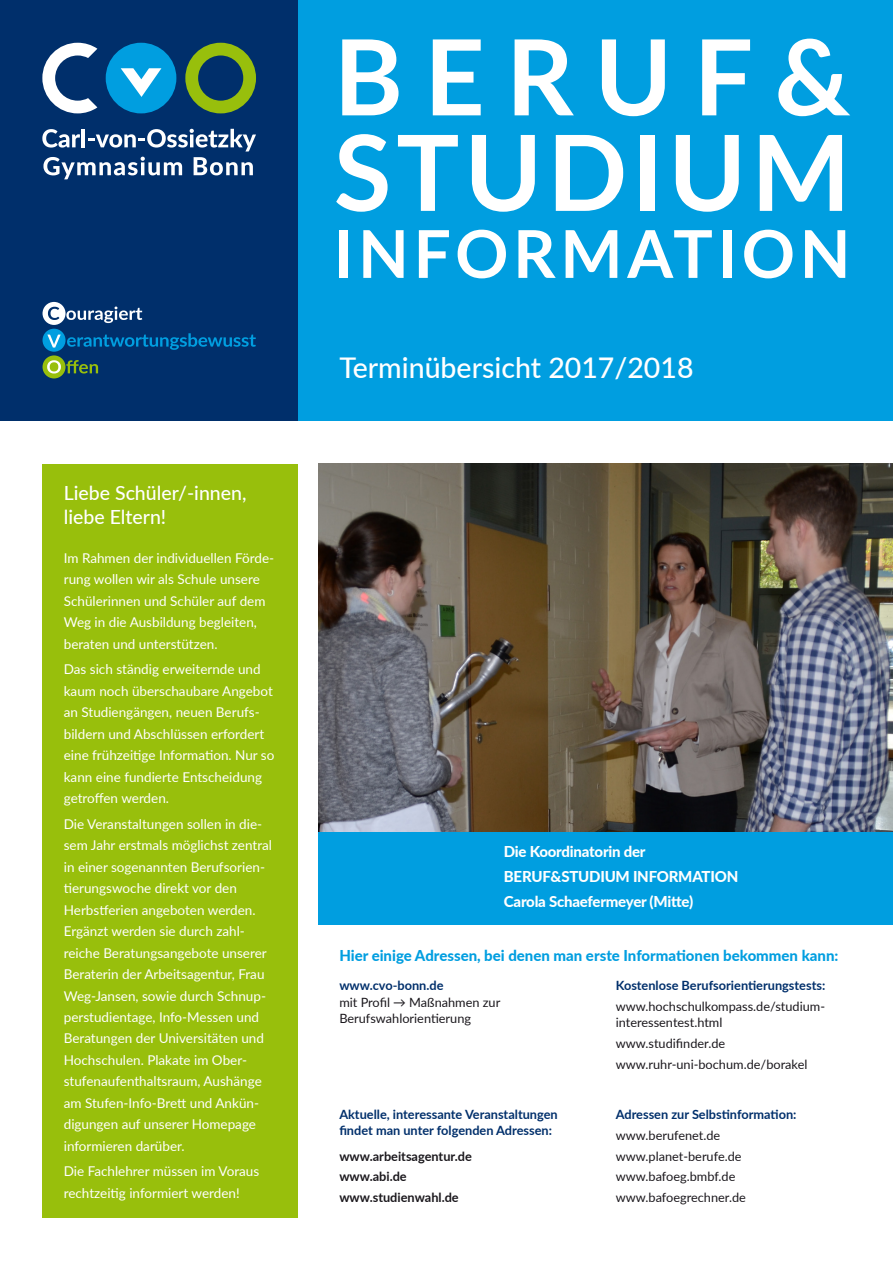
<style>
.page{position:relative;width:893px;height:1263px;background:#fff}
.page>*{position:absolute;margin:0;border:0;box-sizing:border-box;transform-origin:0 0}
.t1{font:700 105px/95.6px "Lato";letter-spacing:.05em;color:#fff}
.t2{font:700 66px "Lato";letter-spacing:.07em;color:#fff}
.t3{font:500 28.5px "Lato";color:#fff}
.t4{font:500 19.5px/24px "Lato";color:#fff}
.t5{font:800 15px/25px "Lato";letter-spacing:-.015em;color:#fff}
.t6{font:800 15px "Lato";color:#009ee0}
.t7{font:13.5px/21.5px "Lato";color:#fff}
.t8{font:12.75px/20.7px "Lato";color:#1a171c}
.t9{font:700 12.75px/16.5px "Lato";color:#002f6b}
.t10{font:700 12.75px/20.7px "Lato";color:#1a171c}
</style>
<div class="page">
<div style="left:319px;top:827px;width:574px;height:98px;background:#009ee0"></div>
<div style="left:0;top:0;width:893px;height:421px;background:#009ee0"></div>
<div style="left:0;top:0;width:298px;height:421px;background:#002f6b"></div>
<div style="left:43px;top:355px;width:23px;height:23px;background:#98bf0c;border-radius:50%"></div>
<svg style="left:47px;top:360px;width:51px;height:13px"></svg>
<svg style="left:67px;top:333px;width:189px;height:17px"></svg>
<div style="left:43px;top:329px;width:23px;height:23px;background:#009ee0;border-radius:50%"></div>
<svg style="left:47px;top:335px;width:14px;height:13px"></svg>
<svg style="left:66px;top:306px;width:76px;height:17px"></svg>
<div style="left:43px;top:302px;width:23px;height:23px;background:#fff;border-radius:50%"></div>
<svg style="left:48px;top:307px;width:11px;height:13px"></svg>
<svg style="left:42px;top:129px;width:38px;height:19px"></svg>
<hr style="left:82px;top:129px;width:3px;height:18px;background:#fff">
<svg style="left:88px;top:129px;width:168px;height:22px"></svg>
<svg style="left:43px;top:157px;width:139px;height:22px"></svg>
<svg style="left:194px;top:157px;width:59px;height:18px"></svg>
<svg style="left:185px;top:43px;width:71px;height:70px"></svg>
<div style="left:106px;top:43px;width:70px;height:70px;background:#009ee0;border-radius:50%"></div>
<svg style="left:121px;top:68px;width:40px;height:29px"></svg>
<svg style="left:42px;top:43px;width:55px;height:70px"></svg>
<div style="left:43px;top:463px;width:255px;height:754px;background:#98bf0c"></div>
<img style="left:319px;top:463px;width:574px;height:368px">
<h3 class="t4" style="left:64px;top:481px;width:184px">Liebe Schüler/-innen, liebe Eltern!</h3>
<p class="t7" style="left:64px;top:547px;width:212px">Im Rahmen der individuellen Förde&shy;rung wollen wir als Schule unsere<br>Schülerinnen und Schüler auf dem<br>Weg in die Ausbildung begleiten, beraten und unterstützen.</p>
<p class="t7" style="left:64px;top:658px;width:212px">Das sich ständig erweiternde und kaum noch überschaubare Angebot an Studiengängen, neuen Berufs&shy;bildern und Abschlüssen erfordert eine frühzeitige Information. Nur so kann eine fundierte Entscheidung getroffen werden.</p>
<p class="t7" style="left:64px;top:813px;width:210px">Die Veranstaltungen sollen in die&shy;sem Jahr erstmals möglichst zentral in einer sogenannten Berufsorien&shy;tierungswoche direkt vor den<br>Herbstferien angeboten werden.<br>Ergänzt werden sie durch zahl&shy;reiche Beratungsangebote unserer<br>Beraterin der Arbeitsagentur, Frau<br>Weg-Jansen, sowie durch Schnup&shy;perstudientage, Info-Messen und<br>Beratungen der Universitäten und<br>Hochschulen. Plakate im Ober&shy;stufenaufenthaltsraum, Aushänge am Stufen-Info-Brett und Ankün&shy;digungen auf unserer Homepage informieren darüber.</p>
<p class="t7" style="left:64px;top:1160px;width:197px">Die Fachlehrer müssen im Voraus rechtzeitig informiert werden!</p>
<h1 class="t1" style="left:334px;top:25px;width:518px">BERUF&amp;<br>STUDIUM</h1>
<h2 class="t2" style="left:334px;top:205px;width:518px">INFORMATION</h2>
<h3 class="t3" style="left:339px;top:348px;width:356px">Terminübersicht 2017/2018</h3>
<p class="t5" style="left:504px;top:838px;width:236px">Die Koordinatorin der<br>BERUF&amp;STUDIUM INFORMATION<br>Carola Schaefermeyer (Mitte)</p>
<p class="t6" style="left:339px;top:944px;width:501px">Hier einige Adressen, bei denen man erste Informationen bekommen kann:</p>
<p class="t9" style="left:339px;top:977px;width:106px">www.cvo-bonn.de</p>
<p class="t8" style="left:339px;top:993px;width:162px;line-height:16.5px">mit Profil → Maßnahmen zur<br>Berufswahlorientierung</p>
<p class="t9" style="left:616px;top:977px;width:211px">Kostenlose Berufsorientierungstests:</p>
<p class="t8" style="left:616px;top:997px;width:211px;line-height:16.5px">www.hochschulkompass.de/studium&shy;interessentest.html</p>
<p class="t8" style="left:616px;top:1033px;width:193px">www.studifinder.de www.ruhr-uni-bochum.de/borakel</p>
<p class="t9" style="left:616px;top:1105px;width:182px">Adressen zur Selbstinformation:</p>
<p class="t8" style="left:616px;top:1124px;width:132px">www.berufenet.de www.planet-berufe.de www.bafoeg.bmbf.de www.bafoegrechner.de</p>
<p class="t9" style="left:339px;top:1105px;width:220px">Aktuelle, interessante Veranstaltungen findet man unter folgenden Adressen:</p>
<p class="t10" style="left:339px;top:1145px;width:134px">www.arbeitsagentur.de www.abi.de www.studienwahl.de</p>
</div>
